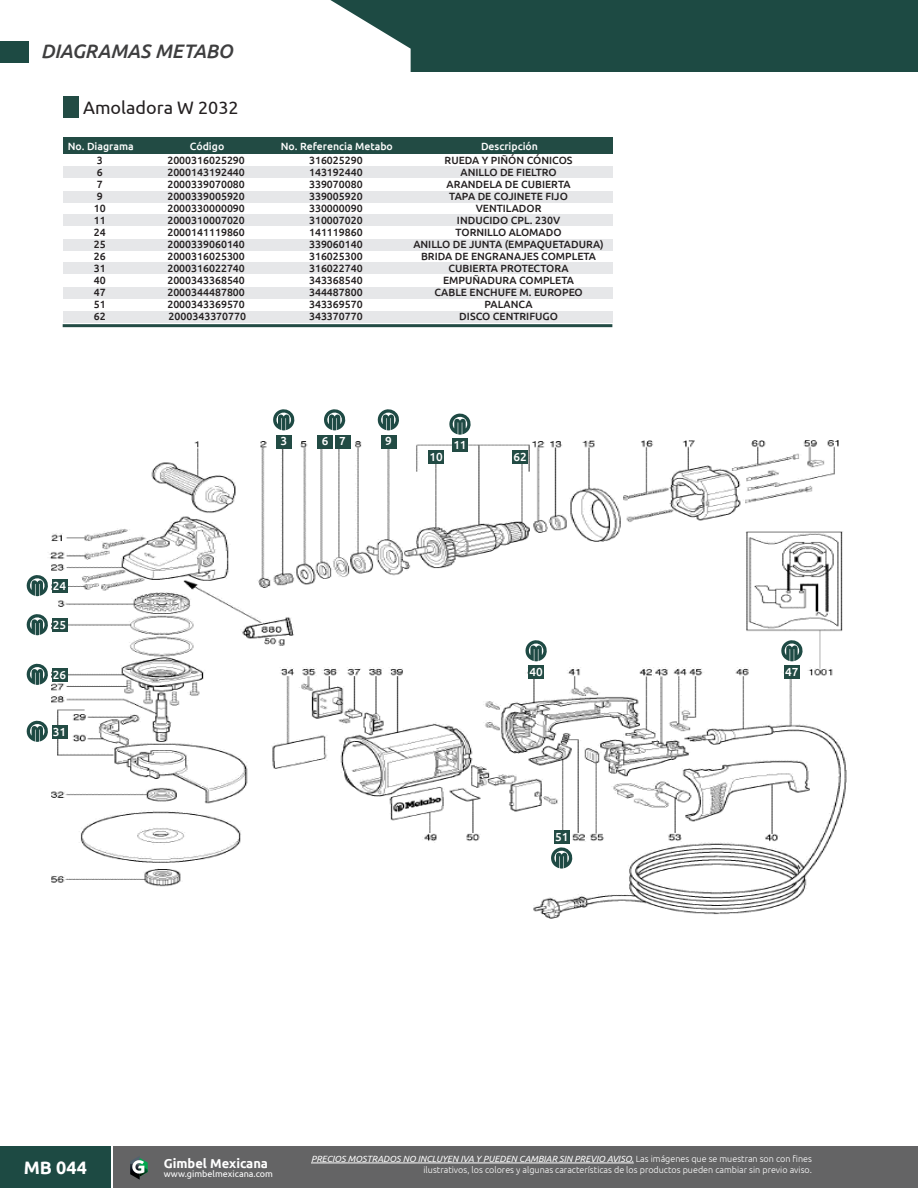
<style>
.page{position:relative;width:918px;height:1188px;background:#fff}
.page>*{position:absolute;margin:0;border:0;box-sizing:border-box;transform-origin:0 0}
.t1{font:italic 500 19.5px "Ubuntu";color:#3e3e3f}
.TÍTULOS_DE_PRODUCTOS{font:18px "Ubuntu";color:#231f20}
.t2{font:700 18px "Ubuntu";color:#fff}
.t3{font:700 12.9px "Ubuntu";color:#fff}
.COTAS{font:500 11.7px "Ubuntu";color:#fff}
.CODIGO{font:500 10.5px "Ubuntu";color:#231f20}
.ENCABEZADO_DE_TABLA{font:500 10.5px "Ubuntu";color:#fff}
.t4{font:300 9px/10.8px "Ubuntu";color:#fff;text-align:right}
.t5{font:9px "Ubuntu";color:#fff}
.s1{font-weight:400;font-style:italic}
</style>
<div class="page">
<div style="left:0;top:1146px;width:111px;height:42px;background:#1d4a43"></div>
<div style="left:113px;top:1146px;width:804px;height:42px;background:#646465"></div>
<svg style="left:130px;top:1156px;width:18px;height:24px"></svg>
<hr style="left:311px;top:1163px;width:323px;height:1px;background:#fff">
<div style="left:0;top:0;width:917px;height:72px;background:#1d4a43"></div>
<svg style="left:0;top:0;width:411px;height:72px"></svg>
<div style="left:0;top:41px;width:28px;height:21px;background:#1d4a43"></div>
<div style="left:63px;top:97px;width:16px;height:21px;background:#224b44"></div>
<div style="left:63px;top:137px;width:549px;height:17px;background:#224b44"></div>
<hr style="left:63px;top:324px;width:549px;height:3px;background:#224b44">
<div style="left:63px;top:167px;width:549px;height:11px;background:#e6e7e9"></div>
<div style="left:63px;top:239px;width:549px;height:12px;background:#e6e7e9"></div>
<div style="left:63px;top:287px;width:549px;height:12px;background:#e6e7e9"></div>
<div style="left:63px;top:311px;width:549px;height:12px;background:#e6e7e9"></div>
<div style="left:63px;top:214px;width:549px;height:12px;background:#e6e7e9"></div>
<div style="left:63px;top:262px;width:549px;height:12px;background:#e6e7e9"></div>
<div style="left:63px;top:191px;width:549px;height:12px;background:#e6e7e9"></div>
<img style="left:49px;top:437px;width:798px;height:482px">
<div style="left:276px;top:435px;width:16px;height:13px;background:#224b44"></div>
<div style="left:317px;top:435px;width:16px;height:13px;background:#224b44"></div>
<div style="left:335px;top:435px;width:15px;height:13px;background:#224b44"></div>
<div style="left:381px;top:435px;width:15px;height:13px;background:#224b44"></div>
<div style="left:428px;top:451px;width:16px;height:13px;background:#224b44"></div>
<div style="left:452px;top:439px;width:16px;height:13px;background:#224b44"></div>
<div style="left:528px;top:665px;width:16px;height:14px;background:#224b44"></div>
<div style="left:784px;top:665px;width:16px;height:14px;background:#224b44"></div>
<div style="left:554px;top:830px;width:16px;height:14px;background:#224b44"></div>
<div style="left:512px;top:450px;width:16px;height:14px;background:#224b44"></div>
<div style="left:52px;top:579px;width:15px;height:14px;background:#224b44"></div>
<div style="left:52px;top:619px;width:15px;height:13px;background:#224b44"></div>
<div style="left:52px;top:668px;width:15px;height:14px;background:#224b44"></div>
<div style="left:52px;top:725px;width:15px;height:14px;background:#224b44"></div>
<svg style="left:273px;top:409px;width:22px;height:21px"></svg>
<svg style="left:26px;top:575px;width:22px;height:21px"></svg>
<svg style="left:26px;top:614px;width:22px;height:21px"></svg>
<svg style="left:26px;top:663px;width:22px;height:22px"></svg>
<svg style="left:26px;top:720px;width:22px;height:22px"></svg>
<svg style="left:324px;top:409px;width:22px;height:21px"></svg>
<svg style="left:377px;top:409px;width:22px;height:21px"></svg>
<svg style="left:449px;top:413px;width:22px;height:22px"></svg>
<svg style="left:550px;top:847px;width:23px;height:22px"></svg>
<svg style="left:524px;top:639px;width:24px;height:22px"></svg>
<svg style="left:780px;top:639px;width:24px;height:22px"></svg>
<h1 class="t1" style="left:41px;top:39px;width:193px">DIAGRAMAS METABO</h1>
<p class="TÍTULOS_DE_PRODUCTOS" style="left:83px;top:97px;width:157px">Amoladora W 2032</p>
<p class="ENCABEZADO_DE_TABLA" style="left:68px;top:139px;width:68px">No. Diagrama</p>
<p class="ENCABEZADO_DE_TABLA" style="left:190px;top:139px;width:36px">Código</p>
<p class="ENCABEZADO_DE_TABLA" style="left:281px;top:139px;width:114px">No. Referencia Metabo</p>
<p class="ENCABEZADO_DE_TABLA" style="left:481px;top:139px;width:59px">Descripción</p>
<p class="CODIGO" style="left:97px;top:154px;width:7px">3</p>
<p class="CODIGO" style="left:97px;top:166px;width:7px">6</p>
<p class="CODIGO" style="left:97px;top:178px;width:7px">7</p>
<p class="CODIGO" style="left:97px;top:190px;width:7px">9</p>
<p class="CODIGO" style="left:94px;top:202px;width:13px">10</p>
<p class="CODIGO" style="left:94px;top:214px;width:13px">11</p>
<p class="CODIGO" style="left:94px;top:226px;width:13px">24</p>
<p class="CODIGO" style="left:94px;top:238px;width:13px">25</p>
<p class="CODIGO" style="left:94px;top:250px;width:13px">26</p>
<p class="CODIGO" style="left:94px;top:262px;width:13px">31</p>
<p class="CODIGO" style="left:94px;top:274px;width:13px">40</p>
<p class="CODIGO" style="left:94px;top:286px;width:13px">47</p>
<p class="CODIGO" style="left:94px;top:298px;width:13px">51</p>
<p class="CODIGO" style="left:94px;top:310px;width:13px">62</p>
<p class="COTAS" style="left:53px;top:579px;width:15px">24</p>
<p class="COTAS" style="left:53px;top:618px;width:15px">25</p>
<p class="COTAS" style="left:53px;top:667px;width:15px">26</p>
<p class="COTAS" style="left:53px;top:724px;width:15px">31</p>
<p class="CODIGO" style="left:167px;top:154px;width:79px">2000316025290</p>
<p class="CODIGO" style="left:167px;top:166px;width:79px">2000143192440</p>
<p class="CODIGO" style="left:167px;top:178px;width:79px">2000339070080</p>
<p class="CODIGO" style="left:167px;top:190px;width:79px">2000339005920</p>
<p class="CODIGO" style="left:167px;top:202px;width:79px">2000330000090</p>
<p class="CODIGO" style="left:167px;top:214px;width:79px">2000310007020</p>
<p class="CODIGO" style="left:167px;top:226px;width:79px">2000141119860</p>
<p class="CODIGO" style="left:167px;top:238px;width:79px">2000339060140</p>
<p class="CODIGO" style="left:167px;top:250px;width:79px">2000316025300</p>
<p class="CODIGO" style="left:167px;top:262px;width:79px">2000316022740</p>
<p class="CODIGO" style="left:167px;top:274px;width:79px">2000343368540</p>
<p class="CODIGO" style="left:167px;top:286px;width:79px">2000344487800</p>
<p class="CODIGO" style="left:167px;top:298px;width:79px">2000343369570</p>
<p class="CODIGO" style="left:169px;top:310px;width:79px">2000343370770</p>
<p class="CODIGO" style="left:309px;top:154px;width:55px">316025290</p>
<p class="CODIGO" style="left:309px;top:166px;width:55px">143192440</p>
<p class="CODIGO" style="left:309px;top:178px;width:55px">339070080</p>
<p class="CODIGO" style="left:309px;top:190px;width:55px">339005920</p>
<p class="CODIGO" style="left:309px;top:202px;width:55px">330000090</p>
<p class="CODIGO" style="left:309px;top:214px;width:55px">310007020</p>
<p class="CODIGO" style="left:309px;top:226px;width:55px">141119860</p>
<p class="CODIGO" style="left:309px;top:238px;width:55px">339060140</p>
<p class="CODIGO" style="left:309px;top:250px;width:55px">316025300</p>
<p class="CODIGO" style="left:309px;top:262px;width:55px">316022740</p>
<p class="CODIGO" style="left:309px;top:274px;width:55px">343368540</p>
<p class="CODIGO" style="left:309px;top:286px;width:55px">344487800</p>
<p class="CODIGO" style="left:309px;top:298px;width:55px">343369570</p>
<p class="CODIGO" style="left:309px;top:310px;width:55px">343370770</p>
<p class="CODIGO" style="left:445px;top:154px;width:129px">RUEDA Y PIÑÓN CÓNICOS</p>
<p class="CODIGO" style="left:461px;top:166px;width:98px">ANILLO DE FIELTRO</p>
<p class="CODIGO" style="left:447px;top:178px;width:126px">ARANDELA DE CUBIERTA</p>
<p class="CODIGO" style="left:449px;top:190px;width:120px">TAPA DE COJINETE FIJO</p>
<p class="CODIGO" style="left:476px;top:202px;width:67px">VENTILADOR</p>
<p class="CODIGO" style="left:457px;top:214px;width:105px">INDUCIDO CPL. 230V</p>
<p class="CODIGO" style="left:456px;top:226px;width:107px">TORNILLO ALOMADO</p>
<p class="CODIGO" style="left:413px;top:238px;width:192px">ANILLO DE JUNTA (EMPAQUETADURA)</p>
<p class="CODIGO" style="left:421px;top:250px;width:177px">BRIDA DE ENGRANAJES COMPLETA</p>
<p class="CODIGO" style="left:449px;top:262px;width:122px">CUBIERTA PROTECTORA</p>
<p class="CODIGO" style="left:443px;top:274px;width:132px">EMPUÑADURA COMPLETA</p>
<p class="CODIGO" style="left:434px;top:286px;width:150px">CABLE ENCHUFE M. EUROPEO</p>
<p class="CODIGO" style="left:485px;top:298px;width:50px">PALANCA</p>
<p class="CODIGO" style="left:459px;top:310px;width:100px">DISCO CENTRIFUGO</p>
<p class="COTAS" style="left:280px;top:434px;width:8px">3</p>
<p class="COTAS" style="left:322px;top:434px;width:8px">6</p>
<p class="COTAS" style="left:339px;top:434px;width:8px">7</p>
<p class="COTAS" style="left:385px;top:434px;width:8px">9</p>
<p class="COTAS" style="left:430px;top:450px;width:15px">10</p>
<p class="COTAS" style="left:453px;top:438px;width:15px">11</p>
<p class="COTAS" style="left:514px;top:449px;width:15px">62</p>
<p class="COTAS" style="left:529px;top:664px;width:15px">40</p>
<p class="COTAS" style="left:785px;top:664px;width:15px">47</p>
<p class="COTAS" style="left:555px;top:830px;width:15px">51</p>
<h2 class="t2" style="left:24px;top:1157px;width:65px">MB 044</h2>
<p class="t3" style="left:164px;top:1155px;width:106px">Gimbel Mexicana</p>
<p class="t5" style="left:164px;top:1169px;width:111px">www.gimbelmexicana.com</p>
<p class="t4" style="left:311px;top:1153px;width:503px"><span class="s1">PRECIOS MOSTRADOS NO INCLUYEN IVA Y PUEDEN CAMBIAR SIN PREVIO AVISO.</span> Las imágenes que se muestran son con fines ilustrativos, los colores y algunas características de los productos pueden cambiar sin previo aviso.</p>
</div>
